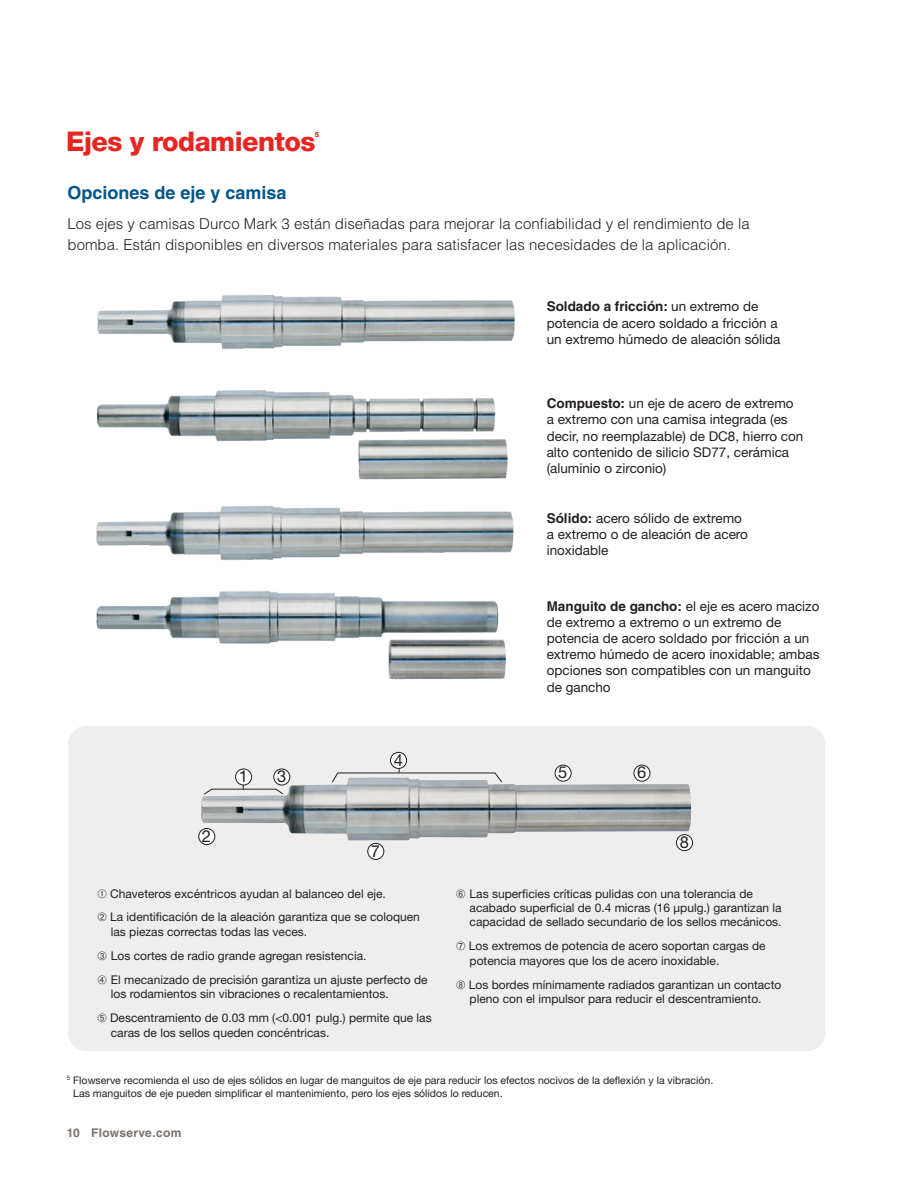
<style>
.page{position:relative;width:918px;height:1188px;background:#fff}
.page>*{position:absolute;margin:0;border:0;box-sizing:border-box;transform-origin:0 0}
.Headline_Level_1__re{font:800 27px "Helvetica Neue LT Pro";letter-spacing:-.02em;color:#e72621}
.Subhead_Level_1__blu{font:700 18px "Helvetica LT Std";color:#00568a}
.Table_Chart_Title_1{font:16.5px "Helvetica Neue LT Std";color:#231f20}
.Body_copy{font:300 15px/21px "Helvetica LT Std";color:#231f20}
.Chart_Body{font:13.5px/16.2px "Helvetica Neue LT Std";color:#231f20}
.Chart_Body-2{font:12px/14.4px "Helvetica Neue LT Std";color:#231f20}
.t1{font:700 12px "Helvetica LT Std";letter-spacing:.025em;color:#79716c}
.Footnote{font:10.5px/12.6px "Helvetica Neue LT Std";color:#231f20}
.Headline_Level_1__re-2{font:800 7.05px "Helvetica Neue LT Pro";color:#e72621}
.s1{font-family:"Helvetica LT Std";font-weight:700}
</style>
<div class="page">
<div style="left:68px;top:726px;width:757px;height:325px;background:#efeeee;border-radius:18px"></div>
<img style="left:97px;top:294px;width:418px;height:55px">
<img style="left:96px;top:390px;width:412px;height:90px">
<img style="left:96px;top:505px;width:418px;height:55px">
<img style="left:96px;top:591px;width:410px;height:89px">
<img style="left:201px;top:778px;width:490px;height:62px">
<div style="left:236px;top:769px;width:16px;height:16px;background:#fff;border-radius:50%"></div>
<div style="left:235px;top:769px;width:17px;height:16px;border:1px solid #231f20;border-radius:50%"></div>
<div style="left:274px;top:769px;width:16px;height:16px;background:#fff;border-radius:50%"></div>
<div style="left:274px;top:769px;width:16px;height:16px;border:1px solid #231f20;border-radius:50%"></div>
<div style="left:199px;top:828px;width:16px;height:17px;background:#fff;border-radius:50%"></div>
<div style="left:199px;top:828px;width:16px;height:17px;border:1px solid #231f20;border-radius:50%"></div>
<div style="left:368px;top:843px;width:16px;height:16px;background:#fff;border-radius:50%"></div>
<div style="left:368px;top:843px;width:16px;height:17px;border:1px solid #231f20;border-radius:50%"></div>
<div style="left:555px;top:765px;width:16px;height:16px;background:#fff;border-radius:50%"></div>
<div style="left:555px;top:765px;width:16px;height:16px;border:1px solid #231f20;border-radius:50%"></div>
<div style="left:634px;top:765px;width:16px;height:16px;background:#fff;border-radius:50%"></div>
<div style="left:634px;top:765px;width:16px;height:16px;border:1px solid #231f20;border-radius:50%"></div>
<div style="left:676px;top:835px;width:17px;height:16px;background:#fff;border-radius:50%"></div>
<div style="left:676px;top:834px;width:17px;height:17px;border:1px solid #231f20;border-radius:50%"></div>
<svg style="left:203px;top:785px;width:81px;height:10px"></svg>
<svg style="left:331px;top:768px;width:172px;height:15px"></svg>
<div style="left:391px;top:752px;width:16px;height:16px;background:#fff;border-radius:50%"></div>
<div style="left:390px;top:752px;width:17px;height:17px;border:1px solid #231f20;border-radius:50%"></div>
<p class="Headline_Level_1__re" style="left:66px;top:125px;width:251px">Ejes y rodamientos</p>
<p class="Headline_Level_1__re-2" style="left:315px;top:130px;width:6px">5</p>
<p class="Subhead_Level_1__blu" style="left:68px;top:182px;width:221px">Opciones de eje y camisa</p>
<p class="Body_copy" style="left:68px;top:213px;width:684px">Los ejes y camisas Durco Mark 3 están diseñadas para mejorar la confiabilidad y el rendimiento de la bomba. Están disponibles en diversos materiales para satisfacer las necesidades de la aplicación.</p>
<p class="Chart_Body" style="left:547px;top:298px;width:235px"><span class="s1">Soldado a fricción:</span> un extremo de potencia de acero soldado a fricción a un extremo húmedo de aleación sólida</p>
<p class="Chart_Body" style="left:547px;top:395px;width:258px"><span class="s1">Compuesto:</span> un eje de acero de extremo a extremo con una camisa integrada (es decir, no reemplazable) de DC8, hierro con alto contenido de silicio SD77, cerámica (aluminio o zirconio)</p>
<p class="Chart_Body" style="left:547px;top:509px;width:203px"><span class="s1">Sólido:</span> acero sólido de extremo a extremo o de aleación de acero inoxidable</p>
<p class="Table_Chart_Title_1" style="left:202px;top:826px;width:11px">2</p>
<p class="Table_Chart_Title_1" style="left:239px;top:767px;width:11px">1</p>
<p class="Table_Chart_Title_1" style="left:277px;top:767px;width:11px">3</p>
<p class="Table_Chart_Title_1" style="left:394px;top:750px;width:11px">4</p>
<p class="Table_Chart_Title_1" style="left:371px;top:841px;width:11px">7</p>
<p class="Chart_Body-2" style="left:97px;top:886px;width:290px">➀ Chaveteros excéntricos ayudan al balanceo del eje.</p>
<p class="Chart_Body-2" style="left:111px;top:910px;width:311px;text-indent:-14px">➁ La identificación de la aleación garantiza que se coloquen las piezas correctas todas las veces.</p>
<p class="Chart_Body-2" style="left:97px;top:948px;width:271px">➂ Los cortes de radio grande agregan resistencia.</p>
<p class="Chart_Body-2" style="left:111px;top:972px;width:318px;text-indent:-14px">➃ El mecanizado de precisión garantiza un ajuste perfecto de los rodamientos sin vibraciones o recalentamientos.</p>
<p class="Chart_Body-2" style="left:111px;top:1010px;width:322px;text-indent:-14px">➄ Descentramiento de 0.03 mm (&lt;0.001 pulg.) permite que las caras de los sellos queden concéntricas.</p>
<p class="Chart_Body" style="left:547px;top:597px;width:274px"><span class="s1">Manguito de gancho:</span> el eje es acero macizo de extremo a extremo o un extremo de potencia de acero soldado por fricción a un extremo húmedo de acero inoxidable; ambas opciones son compatibles con un manguito de gancho</p>
<p class="Table_Chart_Title_1" style="left:558px;top:763px;width:11px">5</p>
<p class="Table_Chart_Title_1" style="left:637px;top:763px;width:11px">6</p>
<p class="Table_Chart_Title_1" style="left:680px;top:832px;width:11px">8</p>
<p class="Chart_Body-2" style="left:470px;top:886px;width:314px;text-indent:-14px">➅ Las superficies críticas pulidas con una tolerancia de acabado superficial de 0.4 micras (16 µpulg.) garantizan la capacidad de sellado secundario de los sellos mecánicos.</p>
<p class="Chart_Body-2" style="left:470px;top:939px;width:298px;text-indent:-14px">➆ Los extremos de potencia de acero soportan cargas de potencia mayores que los de acero inoxidable.</p>
<p class="Chart_Body-2" style="left:456px;top:977px;width:327px;text-align:center">➇ Los bordes mínimamente radiados garantizan un contacto pleno con el impulsor para reducir el descentramiento.</p>
<p class="Footnote" style="left:73px;top:1074px;width:641px;text-indent:-6px"><sup>5</sup> Flowserve recomienda el uso de ejes sólidos en lugar de manguitos de eje para reducir los efectos nocivos de la deflexión y la vibración.<br>Las manguitos de eje pueden simplificar el mantenimiento, pero los ejes sólidos lo reducen.</p>
<p class="t1" style="left:67px;top:1125px;width:116px">10 Flowserve.com</p>
</div>
